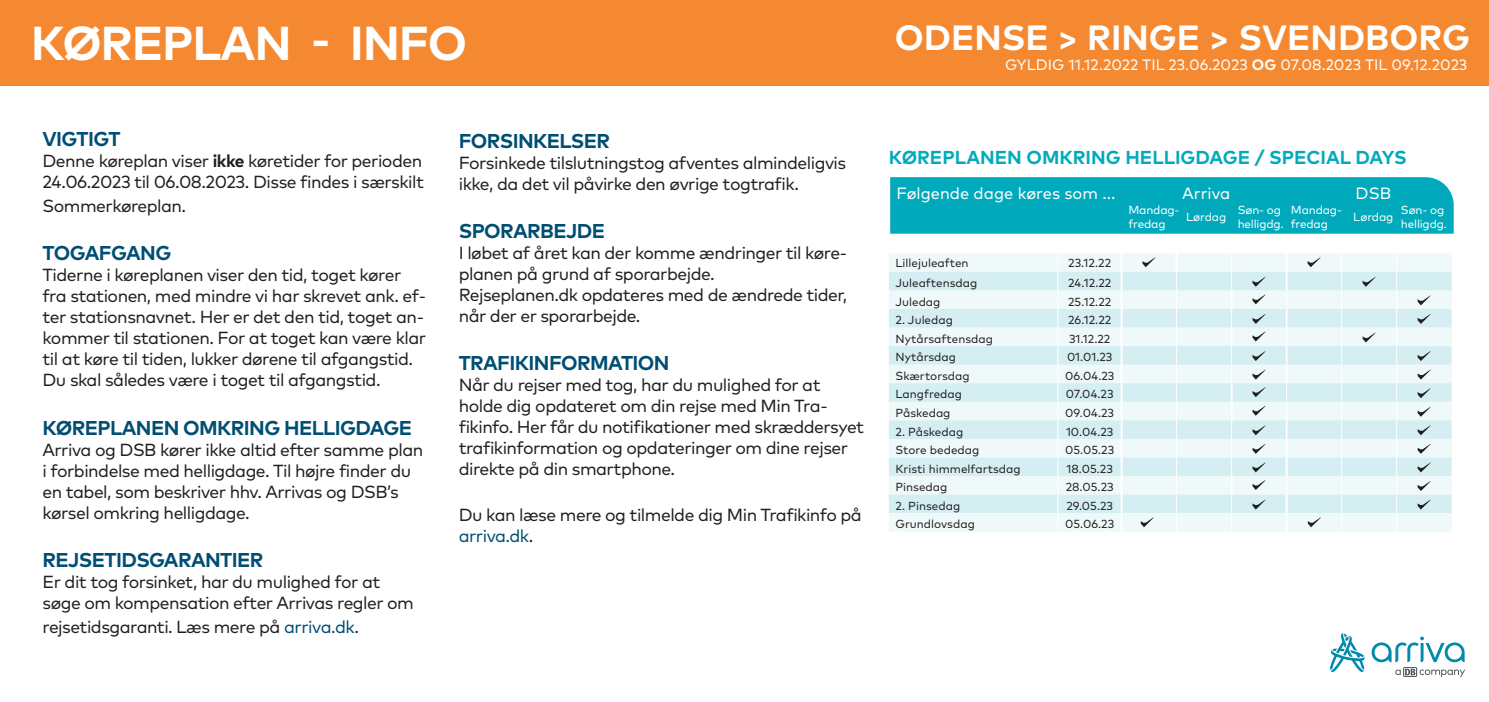
<style>
.page{position:relative;width:1489px;height:702px;background:#fff}
.page>*{position:absolute;margin:0;border:0;box-sizing:border-box;transform-origin:0 0}
.t1{font:700 47.5px "Mark Pro";letter-spacing:-.025em;color:#fff}
.t2{font:700 35px "Mark Pro";color:#fff}
.t3{font:700 20px "Mark Pro";letter-spacing:-.03em;color:#004e73}
.t4{font:700 18.75px "Mark Pro";color:#00aabc}
.t5{font:17.5px/21px "Mark Pro";letter-spacing:-.03em;color:#231f20}
.t6{font:16.25px "Mark Pro";color:#fff}
.t7{font:15px "Mark Pro";color:#fff}
.t8{font:11.75px "Mark Pro";color:#231f20}
.t9{font:11.75px/13.2px "Mark Pro";letter-spacing:-.015em;color:#fff}
.s1{font-weight:700}
.s2{color:#004e73}
</style>
<div class="page">
<div style="left:890px;top:177px;width:563px;height:57px;background:#00aabc"></div>
<svg style="left:889px;top:253px;width:562px;height:278px"></svg>
<div style="left:0;top:0;width:1488px;height:86px;background:#f58932"></div>
<svg style="left:1371px;top:636px;width:93px;height:41px"></svg>
<svg style="left:1330px;top:633px;width:34px;height:39px"></svg>
<h1 class="t1" style="left:31px;top:7px;width:438px">KØREPLAN - INFO</h1>
<p class="t3" style="left:43px;top:123px;width:80px">VIGTIGT</p>
<p class="t5" style="left:43px;top:149px;width:383px">Denne køreplan viser <span class="s1">ikke</span> køretider for perioden<br>24.06.2023 til 06.08.2023. Disse findes i særskilt</p>
<p class="t5" style="left:43px;top:194px;width:145px">Sommerkøreplan.</p>
<p class="t3" style="left:43px;top:238px;width:130px">TOGAFGANG</p>
<p class="t5" style="left:43px;top:263px;width:385px">Tiderne i køreplanen viser den tid, toget kører fra stationen, med mindre vi har skrevet ank. ef&shy;ter stationsnavnet. Her er det den tid, toget an&shy;kommer til stationen. For at toget kan være klar til at køre til tiden, lukker dørene til afgangstid.<br>Du skal således være i toget til afgangstid.</p>
<p class="t3" style="left:43px;top:412px;width:371px">KØREPLANEN OMKRING HELLIGDAGE</p>
<p class="t5" style="left:43px;top:437px;width:382px">Arriva og DSB kører ikke altid efter samme plan i forbindelse med helligdage. Til højre finder du en tabel, som beskriver hhv. Arrivas og DSB’s kørsel omkring helligdage.</p>
<p class="t3" style="left:43px;top:544px;width:222px">REJSETIDSGARANTIER</p>
<p class="t5" style="left:43px;top:569px;width:373px">Er dit tog forsinket, har du mulighed for at søge om kompensation efter Arrivas regler om</p>
<p class="t5" style="left:43px;top:614px;width:318px">rejsetidsgaranti. Læs mere på <span class="s2">arriva.dk</span>.</p>
<p class="t3" style="left:459px;top:125px;width:153px">FORSINKELSER</p>
<p class="t5" style="left:459px;top:150px;width:389px">Forsinkede tilslutningstog afventes almindeligvis ikke, da det vil påvirke den øvrige togtrafik.</p>
<p class="t3" style="left:459px;top:216px;width:148px">SPORARBEJDE</p>
<p class="t5" style="left:459px;top:241px;width:390px">I løbet af året kan der komme ændringer til køre&shy;planen på grund af sporarbejde.<br>Rejseplanen.dk opdateres med de ændrede tider, når der er sporarbejde.</p>
<p class="t3" style="left:459px;top:348px;width:212px">TRAFIKINFORMATION</p>
<p class="t5" style="left:459px;top:373px;width:407px">Når du rejser med tog, har du mulighed for at holde dig opdateret om din rejse med Min Tra&shy;fikinfo. Her får du notifikationer med skræddersyet trafikinformation og opdateringer om dine rejser direkte på din smartphone.</p>
<p class="t5" style="left:459px;top:502px;width:404px">Du kan læse mere og tilmelde dig Min Trafikinfo på <span class="s2">arriva.dk</span>.</p>
<h2 class="t2" style="left:894px;top:11px;width:577px">ODENSE &gt; RINGE &gt; SVENDBORG</h2>
<p class="t7" style="left:1005px;top:53px;width:464px">GYLDIG 11.12.2022 TIL 23.06.2023 <span class="s1">OG</span> 07.08.2023 TIL 09.12.2023</p>
<p class="t4" style="left:888px;top:143px;width:519px">KØREPLANEN OMKRING HELLIGDAGE / SPECIAL DAYS</p>
<p class="t6" style="left:896px;top:181px;width:220px">Følgende dage køres som ...</p>
<p class="t6" style="left:1182px;top:181px;width:50px">Arriva</p>
<p class="t6" style="left:1355px;top:181px;width:37px">DSB</p>
<p class="t9" style="left:1128px;top:202px;width:53px">Mandag&shy;fredag</p>
<p class="t9" style="left:1185px;top:209px;width:42px">Lørdag</p>
<p class="t9" style="left:1237px;top:202px;width:48px">Søn- og helligdg.</p>
<p class="t9" style="left:1290px;top:202px;width:53px">Mandag&shy;fredag</p>
<p class="t9" style="left:1353px;top:209px;width:42px">Lørdag</p>
<p class="t9" style="left:1400px;top:202px;width:48px">Søn- og helligdg.</p>
<p class="t8" style="left:895px;top:254px;width:75px">Lillejuleaften</p>
<p class="t8" style="left:1068px;top:254px;width:44px">23.12.22</p>
<p class="t8" style="left:895px;top:274px;width:83px">Juleaftensdag</p>
<p class="t8" style="left:1068px;top:274px;width:45px">24.12.22</p>
<p class="t8" style="left:895px;top:292px;width:46px">Juledag</p>
<p class="t8" style="left:1068px;top:292px;width:45px">25.12.22</p>
<p class="t8" style="left:895px;top:311px;width:59px">2. Juledag</p>
<p class="t8" style="left:1068px;top:311px;width:45px">26.12.22</p>
<p class="t8" style="left:895px;top:330px;width:99px">Nytårsaftensdag</p>
<p class="t8" style="left:1068px;top:330px;width:43px">31.12.22</p>
<p class="t8" style="left:895px;top:348px;width:62px">Nytårsdag</p>
<p class="t8" style="left:1066px;top:348px;width:47px">01.01.23</p>
<p class="t8" style="left:895px;top:367px;width:76px">Skærtorsdag</p>
<p class="t8" style="left:1064px;top:367px;width:51px">06.04.23</p>
<p class="t8" style="left:895px;top:385px;width:68px">Langfredag</p>
<p class="t8" style="left:1065px;top:385px;width:49px">07.04.23</p>
<p class="t8" style="left:895px;top:404px;width:56px">Påskedag</p>
<p class="t8" style="left:1065px;top:404px;width:50px">09.04.23</p>
<p class="t8" style="left:895px;top:422px;width:69px">2. Påskedag</p>
<p class="t8" style="left:1065px;top:422px;width:49px">10.04.23</p>
<p class="t8" style="left:895px;top:441px;width:85px">Store bededag</p>
<p class="t8" style="left:1065px;top:441px;width:51px">05.05.23</p>
<p class="t8" style="left:895px;top:459px;width:127px">Kristi himmelfartsdag</p>
<p class="t8" style="left:1066px;top:459px;width:48px">18.05.23</p>
<p class="t8" style="left:895px;top:478px;width:53px">Pinsedag</p>
<p class="t8" style="left:1065px;top:478px;width:49px">28.05.23</p>
<p class="t8" style="left:895px;top:497px;width:66px">2. Pinsedag</p>
<p class="t8" style="left:1066px;top:497px;width:48px">29.05.23</p>
<p class="t8" style="left:895px;top:515px;width:81px">Grundlovsdag</p>
<p class="t8" style="left:1065px;top:515px;width:51px">05.06.23</p>
</div>
